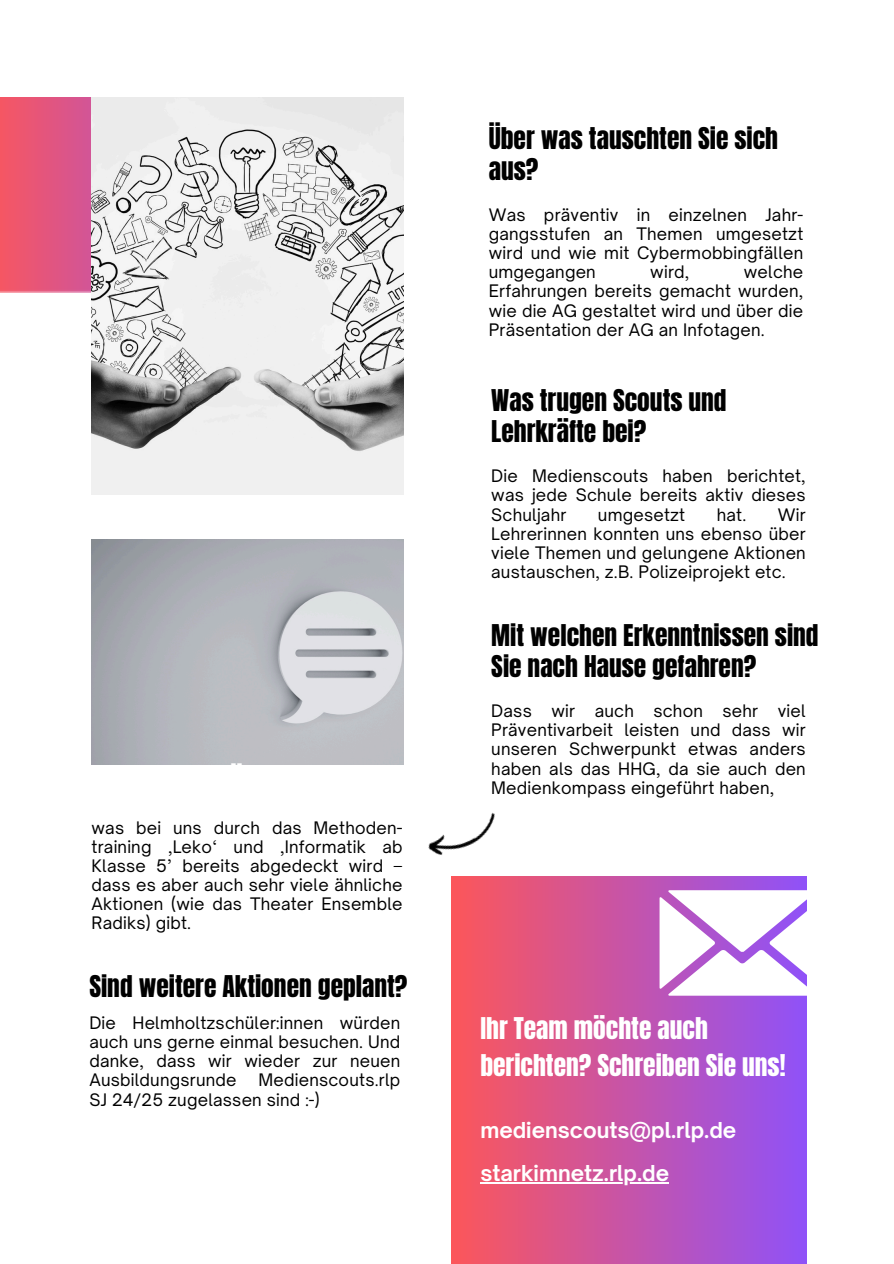
<style>
.page{position:relative;width:894px;height:1264px;background:#fff}
.page>*{position:absolute;margin:0;border:0;box-sizing:border-box;transform-origin:0 0}
.t1{font:25.5px/31.5px "Anton";color:#000}
.t2{font:25.5px/37.2px "Anton";color:#fff}
.t3{font:700 21px/42.9px "Open Sauce One";color:#fff}
.t4{font:16.5px/19.2px "Open Sauce One";letter-spacing:.015em;color:#000;text-align:justify}
</style>
<div class="page">
<img style="left:0;top:98px;width:91px;height:194px">
<img style="left:91px;top:98px;width:312px;height:397px">
<img style="left:451px;top:876px;width:355px;height:387px">
<img style="left:91px;top:540px;width:312px;height:225px">
<svg style="left:659px;top:890px;width:148px;height:105px"></svg>
<hr style="left:480px;top:1181px;width:189px;height:2px;background:#fff">
<img style="left:428px;top:812px;width:67px;height:43px">
<p class="t4" style="left:91px;top:817px;width:312px">was bei uns durch das Methoden&shy;training ‚Leko‘ und ‚Informatik ab Klasse 5’ bereits abgedeckt wird – dass es aber auch sehr viele ähnliche Aktionen (wie das Theater Ensemble Radiks) gibt.</p>
<h1 class="t1" style="left:89px;top:971px;width:319px">Sind weitere Aktionen geplant?</h1>
<p class="t4" style="left:89px;top:1013px;width:312px">Die Helmholtzschüler:innen würden auch uns gerne einmal besuchen. Und danke, dass wir wieder zur neuen Ausbildungsrunde</p>
<p class="t4" style="left:89px;top:1070px;width:312px;text-indent:169px">Medienscouts.rlp<br>SJ 24/25 zugelassen sind :-)</p>
<h1 class="t1" style="left:488px;top:123px;width:291px">Über was tauschten Sie sich aus?</h1>
<p class="t4" style="left:488px;top:205px;width:316px">Was präventiv in einzelnen Jahr&shy;gangsstufen an Themen umgesetzt wird und wie mit Cybermobbingfällen umgegangen</p>
<p class="t4" style="left:650px;top:262px;width:41px">wird,</p>
<p class="t4" style="left:488px;top:262px;width:316px;text-indent:255px">welche Erfahrungen bereits gemacht wurden, wie die AG gestaltet wird und über die Präsentation der AG an Infotagen.</p>
<h1 class="t1" style="left:491px;top:384px;width:237px">Was trugen Scouts und<br>Lehrkräfte bei?</h1>
<p class="t4" style="left:491px;top:466px;width:316px">Die Medienscouts haben berichtet, was jede Schule bereits aktiv dieses Schuljahr</p>
<p class="t4" style="left:491px;top:504px;width:316px;text-indent:286px">Wir Lehrerinnen konnten uns ebenso über viele Themen und gelungene Aktionen austauschen, z.B. Polizeiprojekt etc.</p>
<p class="t4" style="left:597px;top:504px;width:89px">umgesetzt</p>
<p class="t4" style="left:716px;top:504px;width:31px">hat.</p>
<h1 class="t1" style="left:491px;top:619px;width:329px">Mit welchen Erkenntnissen sind<br>Sie nach Hause gefahren?</h1>
<p class="t4" style="left:491px;top:701px;width:316px">Dass wir auch schon sehr viel Präventivarbeit leisten und dass wir unseren Schwerpunkt etwas anders haben als das HHG, da sie auch den Medienkompass eingeführt haben,</p>
<h1 class="t2" style="left:480px;top:1010px;width:306px">Ihr Team möchte auch berichten? Schreiben Sie uns!</h1>
<p class="t3" style="left:480px;top:1108px;width:257px">medienscouts@pl.rlp.de starkimnetz.rlp.de</p>
</div>
